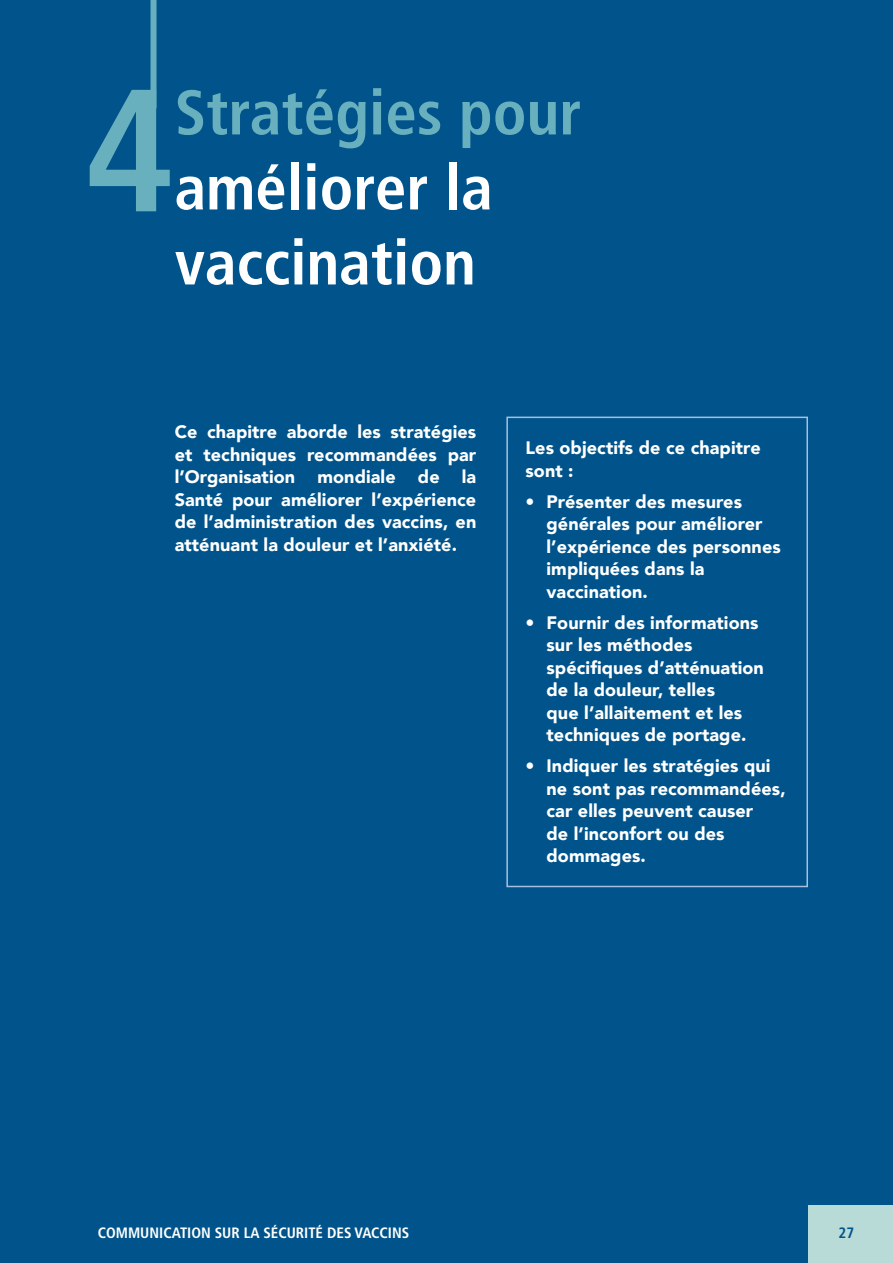
<style>
.page{position:relative;width:893px;height:1263px;background:#fff}
.page>*{position:absolute;margin:0;border:0;box-sizing:border-box;transform-origin:0 0}
.t1{font:700 condensed 174px "Frutiger LT Std";color:#69b0bf}
.t2{font:700 condensed 63px/75px "Frutiger LT Std";color:#fff}
.t3{font:900 18px/22.5px "Avenir";letter-spacing:.005em;color:#fff}
.t4{font:700 condensed 15px "Frutiger LT Std";color:#fff}
.t5{font:700 condensed 15px "Frutiger LT Std";color:#00548b}
.s1{color:#69b0bf}
</style>
<div class="page">
<div style="left:0;top:1204px;width:808px;height:59px;background:#00548b"></div>
<div style="left:808px;top:1204px;width:85px;height:59px;background:#b8dbd8"></div>
<div style="left:0;top:0;width:893px;height:1204px;background:#00548b"></div>
<div style="left:506px;top:417px;width:302px;height:470px;border:2px solid #a7c0e0"></div>
<div style="left:151px;top:0;width:6px;height:108px;background:#69b0bf"></div>
<p class="t2" style="left:175px;top:75px;width:408px"><span class="s1">Stratégies pour </span>améliorer la vaccination</p>
<p class="t1" style="left:84px;top:48px;width:92px">4</p>
<p class="t3" style="left:175px;top:420px;width:303px;text-align:justify">Ce chapitre aborde les stratégies et techniques recommandées par l’Organisation mondiale de la Santé pour améliorer l’expérience de l’administration des vaccins, en atténuant la douleur et l’anxiété.</p>
<p class="t3" style="left:526px;top:436px;width:237px">Les objectifs de ce chapitre sont :</p>
<p class="t3" style="left:547px;top:490px;width:236px;text-indent:-21px">• Présenter des mesures générales pour améliorer l’expérience des personnes impliquées dans la vaccination.</p>
<p class="t3" style="left:547px;top:611px;width:219px;text-indent:-21px">• Fournir des informations sur les méthodes spécifiques d’atténuation de la douleur, telles<br>que l’allaitement et les techniques de portage.</p>
<p class="t3" style="left:547px;top:754px;width:241px;text-indent:-21px">• Indiquer les stratégies qui ne sont pas recommandées, car elles peuvent causer<br>de l’inconfort ou des dommages.</p>
<p class="t4" style="left:98px;top:1224px;width:313px">COMMUNICATION SUR LA SÉCURITÉ DES VACCINS</p>
<p class="t5" style="left:839px;top:1224px;width:17px">27</p>
</div>
